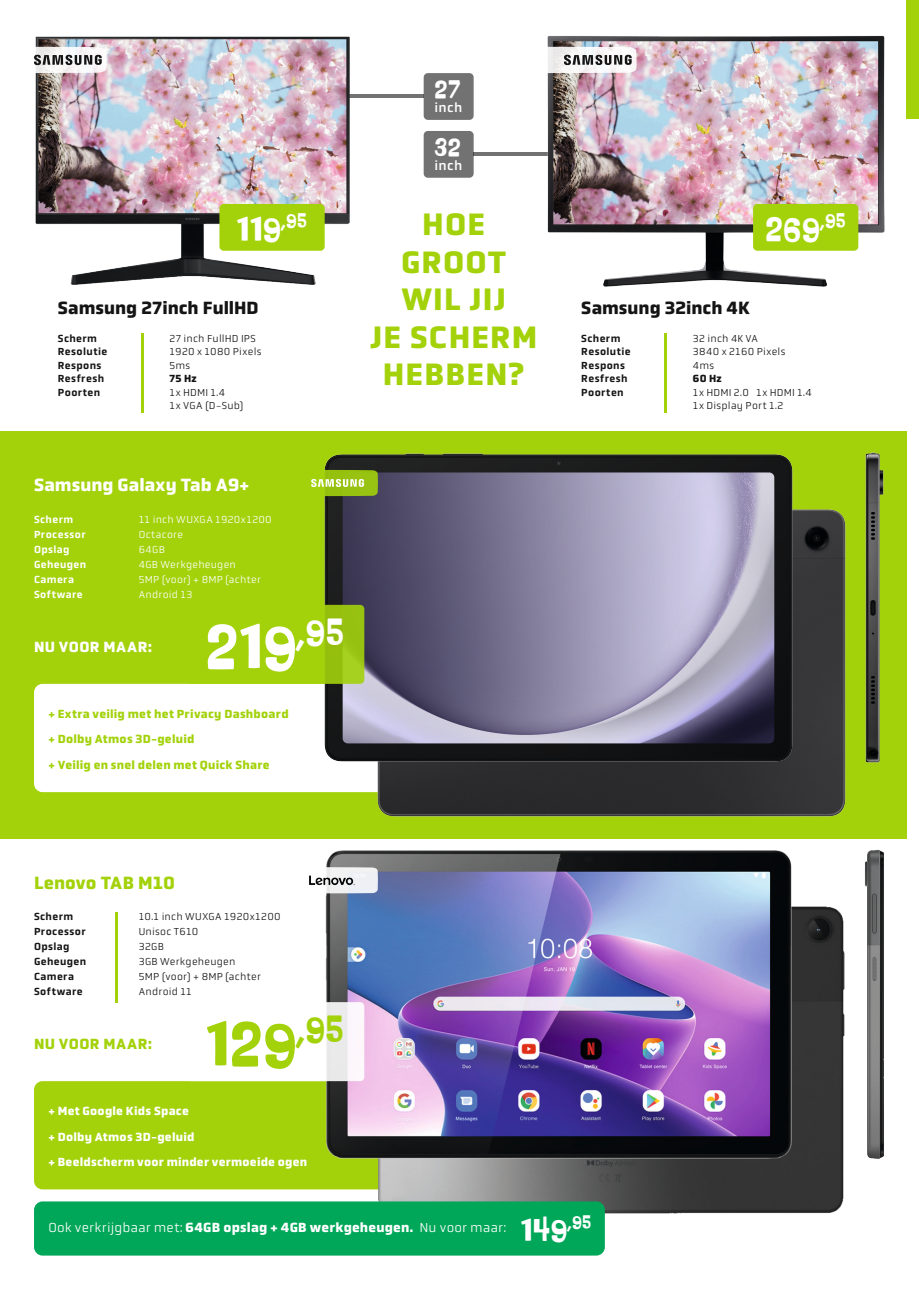
<style>
.page{position:relative;width:919px;height:1289px;background:#fff}
.page>*{position:absolute;margin:0;border:0;box-sizing:border-box;transform-origin:0 0}
.t1{font:700 75px "P22 Nudgewink Pro";color:#a3d20b}
.t2{font:700 75px "P22 Nudgewink Pro";color:#fff}
.t3{font:700 40.5px "P22 Nudgewink Pro";letter-spacing:.03em;color:#fff}
.t4{font:700 37.5px "P22 Nudgewink Pro";color:#fff}
.t5{font:700 31.5px/37.5px "Obvia";letter-spacing:.035em;color:#a3d20b;text-align:center}
.t6{font:700 30px "P22 Nudgewink Pro";color:#fff}
.t7{font:700 18px "Obvia";color:#131413}
.t8{font:700 18px "Obvia";letter-spacing:.005em;color:#fff}
.t9{font:700 18px "Obvia";color:#a3d20b}
.t10{font:700 15px "Obvia";letter-spacing:.025em;color:#a3d20b}
.t11{font:700 15px "Obvia";letter-spacing:.025em;color:#fff}
.t12{font:300 13.5px "Obvia";letter-spacing:.015em;color:#fff}
.t13{font:13.5px "Obvia";letter-spacing:.03em;color:#fff}
.t14{font:700 12px/25.5px "Obvia";letter-spacing:.02em;color:#a3d20b}
.t15{font:700 12px/25.5px "Obvia";letter-spacing:.02em;color:#fff}
.t16{font:300 10.5px/13.5px "Obvia";letter-spacing:.025em;color:#131413}
.t17{font:500 10.5px/13.5px "Obvia";letter-spacing:.035em;color:#131413}
.t18{font:300 10.5px/15px "Obvia";letter-spacing:.025em;color:#fff}
.t19{font:500 10.5px/15px "Obvia";letter-spacing:.035em;color:#fff}
.t20{font:700 10.5px "Obvia";letter-spacing:.03em;color:#131413}
.s1{font-weight:700}
</style>
<div class="page">
<div style="left:34px;top:1081px;width:757px;height:108px;background:#a3d20b;border-radius:9px"></div>
<hr style="left:343px;top:94px;width:80px;height:4px;background:#717271">
<hr style="left:473px;top:153px;width:81px;height:3px;background:#131413">
<img style="left:36px;top:36px;width:313px;height:249px">
<img style="left:547px;top:35px;width:337px;height:251px">
<div style="left:219px;top:204px;width:105px;height:47px;background:#a3d20b;border-radius:4px"></div>
<div style="left:753px;top:204px;width:105px;height:47px;background:#a3d20b;border-radius:4px"></div>
<div style="left:423px;top:131px;width:50px;height:47px;background:#717271;border-radius:4px"></div>
<div style="left:423px;top:73px;width:50px;height:47px;background:#717271;border-radius:4px"></div>
<hr style="left:141px;top:334px;width:2px;height:79px;background:#a3d20b">
<hr style="left:664px;top:334px;width:2px;height:79px;background:#a3d20b">
<svg style="left:34px;top:47px;width:73px;height:26px"></svg>
<svg style="left:547px;top:47px;width:90px;height:26px"></svg>
<div style="left:906px;top:0;width:12px;height:118px;background:#a3d20b"></div>
<img style="left:865px;top:849px;width:19px;height:310px">
<img style="left:378px;top:906px;width:467px;height:308px">
<img style="left:325px;top:850px;width:467px;height:309px">
<div style="left:187px;top:1002px;width:177px;height:79px;background:#fff;border-radius:4px"></div>
<hr style="left:115px;top:912px;width:3px;height:90px;background:#a3d20b">
<svg style="left:325px;top:867px;width:53px;height:26px"></svg>
<img style="left:309px;top:871px;width:49px;height:18px">
<div style="left:0;top:431px;width:906px;height:407px;background:#a3d20b"></div>
<div style="left:34px;top:684px;width:757px;height:108px;background:#fff;border-radius:9px"></div>
<img style="left:865px;top:452px;width:18px;height:310px">
<img style="left:378px;top:508px;width:467px;height:308px">
<img style="left:325px;top:453px;width:467px;height:308px">
<svg style="left:187px;top:605px;width:177px;height:79px"></svg>
<svg style="left:311px;top:470px;width:67px;height:26px"></svg>
<div style="left:34px;top:1201px;width:570px;height:54px;background:#00a759;border-radius:9px"></div>
<h3 class="t6" style="left:435px;top:72px;width:27px">27</h3>
<p class="t13" style="left:434px;top:100px;width:29px">inch</p>
<h3 class="t6" style="left:435px;top:130px;width:27px">32</h3>
<p class="t13" style="left:434px;top:158px;width:29px">inch</p>
<h2 class="t3" style="left:237px;top:206px;width:71px">119<sup>,95</sup></h2>
<h2 class="t3" style="left:765px;top:206px;width:81px">269<sup>,95</sup></h2>
<h3 class="t5" style="left:370px;top:206px;width:169px">HOE<br>GROOT<br>WIL JIJ<br>JE SCHERM<br>HEBBEN?</h3>
<h3 class="t7" style="left:58px;top:297px;width:202px">Samsung 27inch FullHD</h3>
<p class="t17" style="left:58px;top:331px;width:51px">Scherm<br>Resolutie<br>Respons<br>Resfresh<br>Poorten</p>
<p class="t16" style="left:169px;top:331px;width:93px">27 inch FullHD IPS<br>1920 x 1080 Pixels<br>5ms</p>
<h3 class="t7" style="left:581px;top:297px;width:170px">Samsung 32inch 4K</h3>
<p class="t17" style="left:581px;top:331px;width:51px">Scherm<br>Resolutie<br>Respons<br>Resfresh<br>Poorten</p>
<p class="t16" style="left:692px;top:331px;width:94px">32 inch 4K VA<br>3840 x 2160 Pixels<br>4ms</p>
<p class="t20" style="left:692px;top:372px;width:30px">60 Hz</p>
<p class="t16" style="left:692px;top:385px;width:120px">1x HDMI 2.0 1x HDMI 1.4<br>1x Display Port 1.2</p>
<p class="t20" style="left:169px;top:372px;width:29px">75 Hz</p>
<p class="t16" style="left:169px;top:385px;width:75px">1x HDMI 1.4<br>1x VGA (D-Sub)</p>
<h3 class="t8" style="left:34px;top:474px;width:217px">Samsung Galaxy Tab A9+</h3>
<p class="t19" style="left:34px;top:511px;width:54px">Scherm<br>Processor<br>Opslag<br>Geheugen<br>Camera<br>Software</p>
<p class="t18" style="left:139px;top:511px;width:134px">11 inch WUXGA 1920x1200<br>Octacore<br>64GB<br>4GB Werkgeheugen<br>5MP (voor) + 8MP (achter<br>Android 13</p>
<h3 class="t11" style="left:34px;top:638px;width:119px">NU VOOR MAAR:</h3>
<h1 class="t2" style="left:206px;top:604px;width:138px">219<sup>,95</sup></h1>
<p class="t14" style="left:48px;top:701px;width:242px">+ Extra veilig met het Privacy Dashboard + Dolby Atmos 3D-geluid<br>+ Veilig en snel delen met Quick Share</p>
<h3 class="t9" style="left:34px;top:871px;width:143px">Lenovo TAB M10</h3>
<p class="t17" style="left:34px;top:908px;width:54px;line-height:15px">Scherm<br>Processor<br>Opslag<br>Geheugen<br>Camera<br>Software</p>
<p class="t16" style="left:139px;top:909px;width:143px;line-height:15px">10.1 inch WUXGA 1920x1200<br>Unisoc T610<br>32GB<br>3GB Werkgeheugen<br>5MP (voor) + 8MP (achter<br>Android 11</p>
<h3 class="t10" style="left:34px;top:1035px;width:119px">NU VOOR MAAR:</h3>
<h1 class="t1" style="left:206px;top:1001px;width:138px">129<sup>,95</sup></h1>
<p class="t15" style="left:48px;top:1098px;width:260px">+ Met Google Kids Space<br>+ Dolby Atmos 3D-geluid<br>+ Beeldscherm voor minder vermoeide ogen</p>
<p class="t12" style="left:48px;top:1219px;width:459px">Ook verkrijgbaar met: <span class="s1">64GB opslag + 4GB werkgeheugen.</span> Nu voor maar:</p>
<h3 class="t4" style="left:521px;top:1208px;width:71px">149<sup>,95</sup></h3>
</div>
